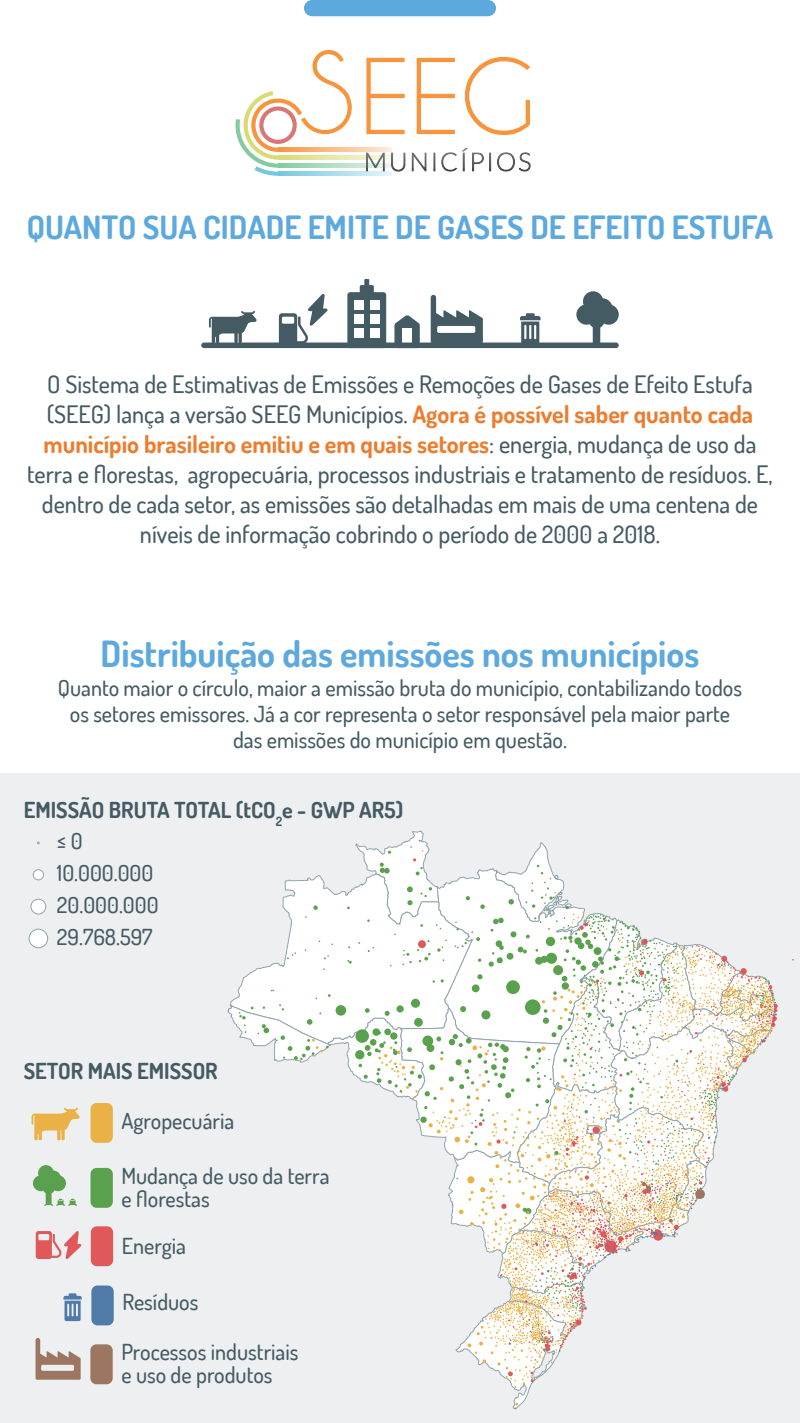
<style>
.page{position:relative;width:800px;height:1423px;background:#fff}
.page>*{position:absolute;margin:0;border:0;box-sizing:border-box;transform-origin:0 0}
.t1{font:700 36px "Dosis";color:#5da9dd}
.t2{font:700 32px "Dosis";color:#5da9dd}
.t3{font:500 24px/30px "Dosis";color:#455b64;text-align:center}
.t4{font:500 22px/32px "Dosis";color:#455b64}
.t5{font:700 22px "Dosis";color:#455b64}
.s1{font-weight:700;color:#ec7d2f}
</style>
<div class="page">
<div style="left:304px;top:0;width:192px;height:16px;background:#5da9dd;border-radius:8px"></div>
<div style="left:0;top:774px;width:800px;height:648px;background:#edeff0"></div>
<div style="left:90px;top:1344px;width:23px;height:39px;background:#9c7660;border-radius:6px"></div>
<svg style="left:36px;top:1338px;width:45px;height:41px"></svg>
<div style="left:91px;top:1285px;width:23px;height:40px;background:#507aa8;border-radius:6px"></div>
<svg style="left:63px;top:1293px;width:19px;height:27px"></svg>
<div style="left:91px;top:1226px;width:22px;height:39px;background:#e05859;border-radius:6px"></div>
<svg style="left:36px;top:1231px;width:46px;height:28px"></svg>
<div style="left:33px;top:869px;width:10px;height:10px;background:#fff;border-radius:50%"></div>
<div style="left:33px;top:869px;width:11px;height:11px;border:1px solid #90a4ae;border-radius:50%"></div>
<div style="left:31px;top:899px;width:15px;height:14px;background:#fff;border-radius:50%"></div>
<div style="left:30px;top:898px;width:16px;height:16px;border:1px solid #90a4ae;border-radius:50%"></div>
<div style="left:29px;top:929px;width:19px;height:18px;background:#fff;border-radius:50%"></div>
<div style="left:29px;top:928px;width:19px;height:20px;border:1px solid #90a4ae;border-radius:50%"></div>
<svg style="left:227px;top:830px;width:551px;height:579px"></svg>
<div style="left:91px;top:1167px;width:22px;height:40px;background:#5aa14e;border-radius:6px"></div>
<svg style="left:33px;top:1165px;width:44px;height:40px"></svg>
<svg style="left:366px;top:58px;width:39px;height:76px"></svg>
<svg style="left:417px;top:58px;width:38px;height:76px"></svg>
<svg style="left:465px;top:57px;width:65px;height:78px"></svg>
<svg style="left:235px;top:50px;width:117px;height:126px"></svg>
<svg style="left:278px;top:172px;width:114px;height:4px"></svg>
<svg style="left:278px;top:163px;width:87px;height:5px"></svg>
<svg style="left:278px;top:155px;width:87px;height:5px"></svg>
<svg style="left:278px;top:148px;width:87px;height:4px"></svg>
<svg style="left:365px;top:148px;width:163px;height:5px"></svg>
<svg style="left:365px;top:153px;width:166px;height:20px"></svg>
<svg style="left:303px;top:1422px;width:192px;height:1px"></svg>
<div style="left:91px;top:1102px;width:22px;height:40px;background:#eab246;border-radius:6px"></div>
<svg style="left:32px;top:1107px;width:48px;height:33px"></svg>
<svg style="left:394px;top:315px;width:26px;height:27px"></svg>
<div style="left:347px;top:292px;width:39px;height:56px;background:#455b64;border-radius:3px"></div>
<div style="left:360px;top:285px;width:14px;height:46px;background:#455b64;border-radius:2px"></div>
<div style="left:364px;top:279px;width:5px;height:45px;background:#455b64"></div>
<div style="left:354px;top:300px;width:9px;height:10px;background:#fff"></div>
<div style="left:370px;top:300px;width:9px;height:10px;background:#fff"></div>
<div style="left:354px;top:314px;width:9px;height:10px;background:#fff"></div>
<div style="left:370px;top:314px;width:9px;height:10px;background:#fff"></div>
<div style="left:354px;top:329px;width:9px;height:9px;background:#fff"></div>
<div style="left:370px;top:329px;width:9px;height:9px;background:#fff"></div>
<div style="left:402px;top:329px;width:10px;height:19px;background:#fff"></div>
<div style="left:201px;top:342px;width:418px;height:6px;background:#455b64;border-radius:3px"></div>
<svg style="left:576px;top:291px;width:43px;height:55px"></svg>
<svg style="left:431px;top:295px;width:52px;height:48px"></svg>
<svg style="left:520px;top:313px;width:21px;height:30px"></svg>
<svg style="left:279px;top:294px;width:49px;height:49px"></svg>
<svg style="left:209px;top:311px;width:48px;height:32px"></svg>
<h2 class="t2" style="left:27px;top:207px;width:748px">QUANTO SUA CIDADE EMITE DE GASES DE EFEITO ESTUFA</h2>
<p class="t3" style="left:27px;top:369px;width:747px">O Sistema de Estimativas de Emissões e Remoções de Gases de Efeito Estufa (SEEG) lança a versão SEEG Municípios. <span class="s1">Agora é possível saber quanto cada município brasileiro emitiu e em quais setores</span>: energia, mudança de uso da terra e florestas, agropecuária, processos industriais e tratamento de resíduos. E, dentro de cada setor, as emissões são detalhadas em mais de uma centena de níveis de informação cobrindo o período de 2000 a 2018.</p>
<h1 class="t1" style="left:101px;top:630px;width:600px">Distribuição das emissões nos municípios</h1>
<p class="t4" style="left:58px;top:673px;width:686px;line-height:26.4px;text-align:center">Quanto maior o círculo, maior a emissão bruta do município, contabilizando todos os setores emissores. Já a cor representa o setor responsável pela maior parte das emissões do município em questão.</p>
<p class="t5" style="left:24px;top:796px;width:381px">EMISSÃO BRUTA TOTAL (tCO<sub>2</sub>e - GWP AR5)</p>
<p class="t4" style="left:57px;top:824px;width:103px">≤ 0<br>10.000.000<br>20.000.000<br>29.768.597</p>
<p class="t5" style="left:24px;top:1056px;width:196px">SETOR MAIS EMISSOR</p>
<p class="t4" style="left:122px;top:1104px;width:114px">Agropecuária</p>
<p class="t4" style="left:121px;top:1163px;width:210px;line-height:23px">Mudança de uso da terra e florestas</p>
<p class="t4" style="left:122px;top:1229px;width:66px">Energia</p>
<p class="t4" style="left:122px;top:1285px;width:78px">Resíduos</p>
<p class="t4" style="left:121px;top:1339px;width:179px;line-height:23px">Processos industriais e uso de produtos</p>
</div>
